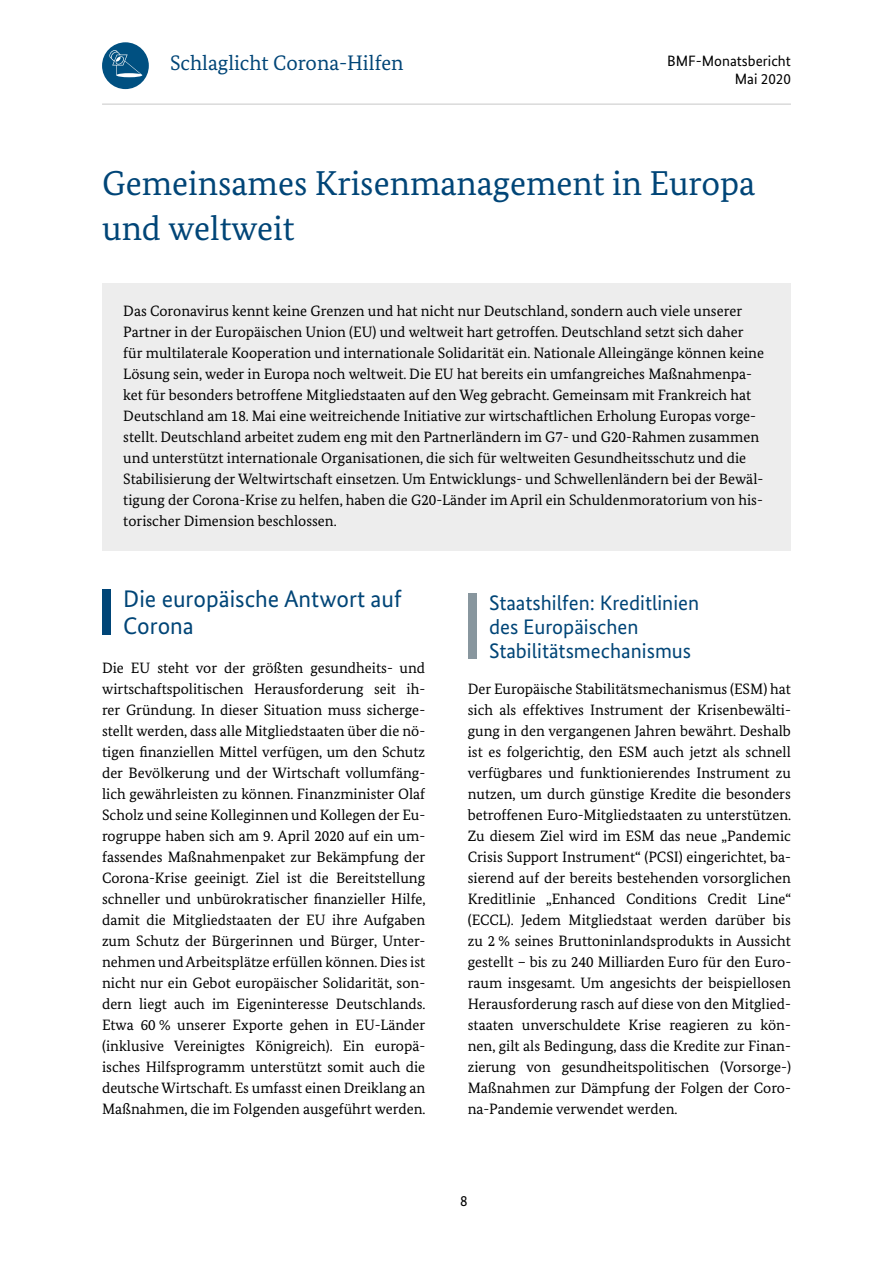
<style>
.page{position:relative;width:893px;height:1263px;background:#fff}
.page>*{position:absolute;margin:0;border:0;box-sizing:border-box;transform-origin:0 0}
.t1{font:34.5px/45px "Bundes Serif";color:#004577}
.t2{font:24px/26.2px "Bundes Sans";color:#004577}
.t3{font:21px/24px "Bundes Sans";color:#004577}
.t4{font:21px "Bundes Serif";color:#004577}
.Zweispaltiger_Fließt{font:15px/21px "Bundes Serif";color:#000}
.Fließtext_grauer_Kas{font:15px/21px "Bundes Serif";color:#000}
.t5{font:15px/18px "Bundes Sans";color:#000;text-align:right}
</style>
<div class="page">
<hr style="left:102px;top:103px;width:689px;height:2px;background:#dadada">
<div style="left:102px;top:42px;width:47px;height:47px;background:#005081;border-radius:50%"></div>
<svg style="left:109px;top:50px;width:33px;height:27px"></svg>
<div style="left:102px;top:283px;width:689px;height:267px;background:#ededed"></div>
<div style="left:102px;top:589px;width:9px;height:45px;background:#004577"></div>
<div style="left:468px;top:593px;width:8px;height:66px;background:#88969e"></div>
<h3 class="t4" style="left:170px;top:50px;width:235px">Schlaglicht Corona-Hilfen</h3>
<p class="t5" style="left:667px;top:51px;width:125px">BMF-Monatsbericht<br>Mai 2020</p>
<h1 class="t1" style="left:102px;top:161px;width:655px">Gemeinsames Krisenmanagement in Europa und weltweit</h1>
<p class="Fließtext_grauer_Kas" style="left:123px;top:300px;width:642px">Das Coronavirus kennt keine Grenzen und hat nicht nur Deutschland, sondern auch viele unserer Partner in der Europäischen Union (EU) und weltweit hart getroffen. Deutschland setzt sich daher für multilaterale Kooperation und internationale Solidarität ein. Nationale Alleingänge können keine Lösung sein, weder in Europa noch weltweit. Die EU hat bereits ein umfangreiches Maßnahmenpa&shy;ket für besonders betroffene Mitgliedstaaten auf den Weg gebracht. Gemeinsam mit Frankreich hat Deutschland am 18. Mai eine weitreichende Initiative zur wirtschaftlichen Erholung Europas vorge&shy;stellt. Deutschland arbeitet zudem eng mit den Partnerländern im G7- und G20-Rahmen zusammen und unterstützt internationale Organisationen, die sich für weltweiten Gesundheitsschutz und die Stabilisierung der Weltwirtschaft einsetzen. Um Entwicklungs- und Schwellenländern bei der Bewäl&shy;tigung der Corona-Krise zu helfen, haben die G20-Länder im April ein Schuldenmoratorium von his&shy;torischer Dimension beschlossen.</p>
<h2 class="t2" style="left:123px;top:586px;width:280px">Die europäische Antwort auf<br>Corona</h2>
<p class="Zweispaltiger_Fließt" style="left:102px;top:657px;width:325px">Die EU steht vor der größten gesundheits- und wirtschaftspolitischen Herausforderung seit ih&shy;rer Gründung. In dieser Situation muss sicherge&shy;stellt werden, dass alle Mitgliedstaaten über die nö&shy;tigen finanziellen Mittel verfügen, um den Schutz der Bevölkerung und der Wirtschaft vollumfäng&shy;lich gewährleisten zu können. Finanzminister Olaf Scholz und seine Kolleginnen und Kollegen der Eu&shy;rogruppe haben sich am 9. April 2020 auf ein um&shy;fassendes Maßnahmenpaket zur Bekämpfung der Corona-Krise geeinigt. Ziel ist die Bereitstellung schneller und unbürokratischer finanzieller Hilfe, damit die Mitgliedstaaten der EU ihre Aufgaben zum Schutz der Bürgerinnen und Bürger, Unter&shy;nehmen und Arbeitsplätze erfüllen können. Dies ist nicht nur ein Gebot europäischer Solidarität, son&shy;dern liegt auch im Eigeninteresse Deutschlands.<br>Etwa 60 % unserer Exporte gehen in EU-Länder (inklusive Vereinigtes Königreich). Ein europä&shy;isches Hilfsprogramm unterstützt somit auch die deutsche Wirtschaft. Es umfasst einen Dreiklang an Maßnahmen, die im Folgenden ausgeführt werden.</p>
<h3 class="t3" style="left:489px;top:590px;width:212px">Staatshilfen: Kreditlinien des Europäischen<br>Stabilitätsmechanismus</h3>
<p class="Zweispaltiger_Fließt" style="left:468px;top:678px;width:325px;text-align:justify">Der Europäische Stabilitätsmechanismus (ESM) hat sich als effektives Instrument der Krisenbewälti&shy;gung in den vergangenen Jahren bewährt. Deshalb ist es folgerichtig, den ESM auch jetzt als schnell verfügbares und funktionierendes Instrument zu nutzen, um durch günstige Kredite die besonders betroffenen Euro-Mitgliedstaaten zu unterstützen.<br>Zu diesem Ziel wird im ESM das neue „Pandemic Crisis Support Instrument“ (PCSI) eingerichtet, ba&shy;sierend auf der bereits bestehenden vorsorglichen Kreditlinie „Enhanced Conditions Credit Line“ (ECCL). Jedem Mitgliedstaat werden darüber bis zu 2 % seines Bruttoninlandsprodukts in Aussicht gestellt – bis zu 240 Milliarden Euro für den Euro&shy;raum insgesamt. Um angesichts der beispiellosen Herausforderung rasch auf diese von den Mitglied&shy;staaten unverschuldete Krise reagieren zu kön&shy;nen, gilt als Bedingung, dass die Kredite zur Finan&shy;zierung von gesundheitspolitischen (Vorsorge-)<br>Maßnahmen zur Dämpfung der Folgen der Coro&shy;na-Pandemie verwendet werden.</p>
<p class="t5" style="left:460px;top:1192px;width:9px">8</p>
</div>
